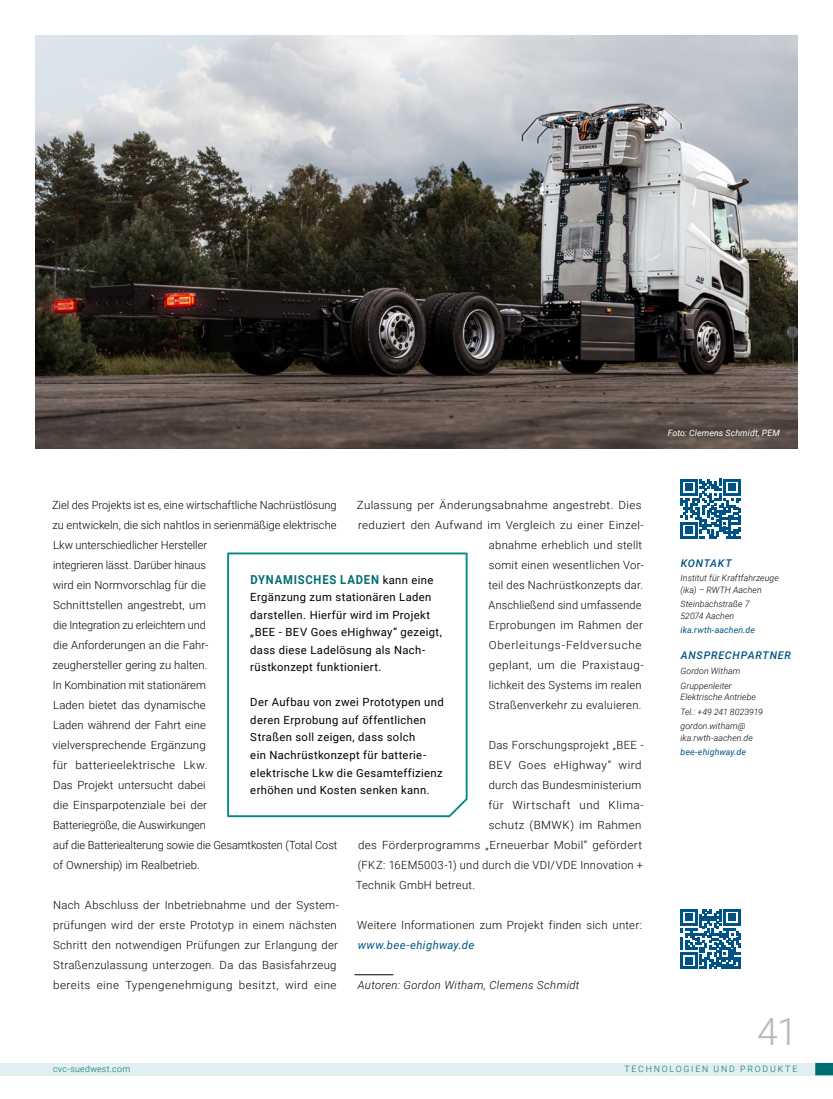
<style>
.page{position:relative;width:833px;height:1099px;background:#fff}
.page>*{position:absolute;margin:0;border:0;box-sizing:border-box;transform-origin:0 0}
.t1{font:300 37.5px "Roboto";color:#b7b7b6}
.t2{font:700 12.38px "Roboto";letter-spacing:.07em;color:#006d72;scale:.91 1}
.t3{font:300 11.25px/20px "Roboto";letter-spacing:.02em;color:#000}
.t4{font:11.25px/17.5px "Roboto";letter-spacing:.03em;color:#000}
.t5{font:italic 300 11.25px "Roboto";letter-spacing:.03em;color:#000}
.t6{font:300 11.25px "Roboto";letter-spacing:.05em;color:#000}
.t7{font:300 11.25px "Roboto";letter-spacing:.04em;color:#000}
.t8{font:italic 11.25px "Roboto";letter-spacing:.035em;color:#005386}
.t9{font:italic 500 10.62px "Roboto";letter-spacing:.07em;color:#005386}
.t10{font:italic 300 8.75px/14.8px "Roboto";letter-spacing:.005em;color:#000}
.t11{font:italic 8.75px "Roboto";letter-spacing:.01em;color:#005386}
.t12{font:300 8.75px "Roboto";letter-spacing:.2em;color:#006d72}
.t13{font:italic 8.75px "Roboto";letter-spacing:.01em;color:#fff}
.t14{font:300 8.75px "Roboto";letter-spacing:.035em;color:#006d72}
.s1{font-weight:400;font-size:11.25px;color:#000}
</style>
<div class="page">
<hr style="left:354px;top:974px;width:39px;height:1px;background:#000">
<img style="left:35px;top:35px;width:762px;height:414px">
<svg style="left:680px;top:479px;width:60px;height:60px"></svg>
<svg style="left:680px;top:909px;width:60px;height:60px"></svg>
<div style="left:0;top:1062px;width:833px;height:13px;background:#e1eff0"></div>
<div style="left:815px;top:1062px;width:18px;height:13px;background:#006d72"></div>
<svg style="left:227px;top:552px;width:241px;height:266px"></svg>
<p class="t13" style="left:667px;top:427px;width:114px">Foto: Clemens Schmidt, PEM</p>
<p class="t3" style="left:357px;top:494px;width:288px;text-align:right">Zulassung per Änderungsabnahme angestrebt. Dies reduziert den Aufwand im Vergleich zu einer Einzel&shy;abnahme erheblich und stellt<br>somit einen wesentlichen Vor-<br>teil des Nachrüstkonzepts dar.<br>Anschließend sind umfassende<br>Erprobungen im Rahmen der Oberleitungs-Feldversuche<br>geplant, um die Praxistaug-<br>lichkeit des Systems im realen<br>Straßenverkehr zu evaluieren.</p>
<p class="t3" style="left:489px;top:734px;width:157px">Das Forschungsprojekt „BEE -</p>
<p class="t7" style="left:489px;top:757px;width:154px">BEV Goes eHighway“ wird</p>
<p class="t3" style="left:489px;top:774px;width:154px">durch das Bundesministerium</p>
<p class="t6" style="left:488px;top:797px;width:157px">für Wirtschaft und Klima-</p>
<p class="t3" style="left:489px;top:814px;width:154px">schutz (BMWK) im Rahmen</p>
<p class="t3" style="left:358px;top:834px;width:286px">des Förderprogramms „Erneuerbar Mobil“ gefördert</p>
<p class="t3" style="left:358px;top:854px;width:287px">(FKZ: 16EM5003-1) und durch die VDI/VDE Innovation +</p>
<p class="t3" style="left:356px;top:874px;width:121px">Technik GmbH betreut.</p>
<p class="t3" style="left:357px;top:914px;width:286px">Weitere Informationen zum Projekt finden sich unter:</p>
<p class="t8" style="left:358px;top:937px;width:118px">www.bee-ehighway.de</p>
<p class="t5" style="left:358px;top:977px;width:223px">Autoren: Gordon Witham, Clemens Schmidt</p>
<p class="t3" style="left:52px;top:494px;width:287px">Ziel des Projekts ist es, eine wirtschaftliche Nachrüstlösung zu entwickeln, die sich nahtlos in serienmäßige elektrische Lkw unterschiedlicher Hersteller<br>integrieren lässt. Darüber hinaus<br>wird ein Normvorschlag für die<br>Schnittstellen angestrebt, um<br>die Integration zu erleichtern und<br>die Anforderungen an die Fahr-<br>zeughersteller gering zu halten.<br>In Kombination mit stationärem<br>Laden bietet das dynamische<br>Laden während der Fahrt eine<br>vielversprechende Ergänzung<br>für batterieelektrische Lkw.<br>Das Projekt untersucht dabei<br>die Einsparpotenziale bei der<br>Batteriegröße, die Auswirkungen<br>auf die Batteriealterung sowie die Gesamtkosten (Total Cost of Ownership) im Realbetrieb.</p>
<p class="t3" style="left:53px;top:894px;width:287px">Nach Abschluss der Inbetriebnahme und der System&shy;prüfungen wird der erste Prototyp in einem nächsten Schritt den notwendigen Prüfungen zur Erlangung der Straßenzulassung unterzogen. Da das Basisfahrzeug bereits eine Typengenehmigung besitzt, wird eine</p>
<p class="t2" style="left:250px;top:570px;width:202px">DYNAMISCHES LADEN <span class="s1">kann eine</span></p>
<p class="t4" style="left:250px;top:588px;width:193px">Ergänzung zum stationären Laden darstellen. Hierfür wird im Projekt „BEE - BEV Goes eHighway“ gezeigt, dass diese Ladelösung als Nach&shy;rüstkonzept funktioniert.</p>
<p class="t4" style="left:250px;top:693px;width:195px">Der Aufbau von zwei Prototypen und deren Erprobung auf öffentlichen Straßen soll zeigen, dass solch<br>ein Nachrüstkonzept für batterie&shy;elektrische Lkw die Gesamteffizienz erhöhen und Kosten senken kann.</p>
<p class="t9" style="left:681px;top:555px;width:53px">KONTAKT</p>
<p class="t10" style="left:680px;top:572px;width:100px;line-height:11.2px">Institut für Kraftfahrzeuge (ika) – RWTH Aachen</p>
<p class="t10" style="left:680px;top:598px;width:70px;line-height:11.2px">Steinbachstraße 7<br>52074 Aachen</p>
<p class="t11" style="left:680px;top:624px;width:76px">ika.rwth-aachen.de</p>
<p class="t9" style="left:681px;top:647px;width:112px">ANSPRECHPARTNER</p>
<p class="t10" style="left:680px;top:663px;width:61px">Gordon Witham<br>Gruppenleiter</p>
<p class="t10" style="left:680px;top:689px;width:84px">Elektrische Antriebe<br>Tel.: +49 241 8023919 gordon.witham@</p>
<p class="t10" style="left:680px;top:729px;width:74px">ika.rwth-aachen.de</p>
<p class="t11" style="left:680px;top:746px;width:67px">bee-ehighway.de</p>
<h1 class="t1" style="left:757px;top:1005px;width:42px">41</h1>
<p class="t14" style="left:53px;top:1062px;width:78px">cvc-suedwest.com</p>
<p class="t12" style="left:624px;top:1062px;width:174px">TECHNOLOGIEN UND PRODUKTE</p>
</div>
